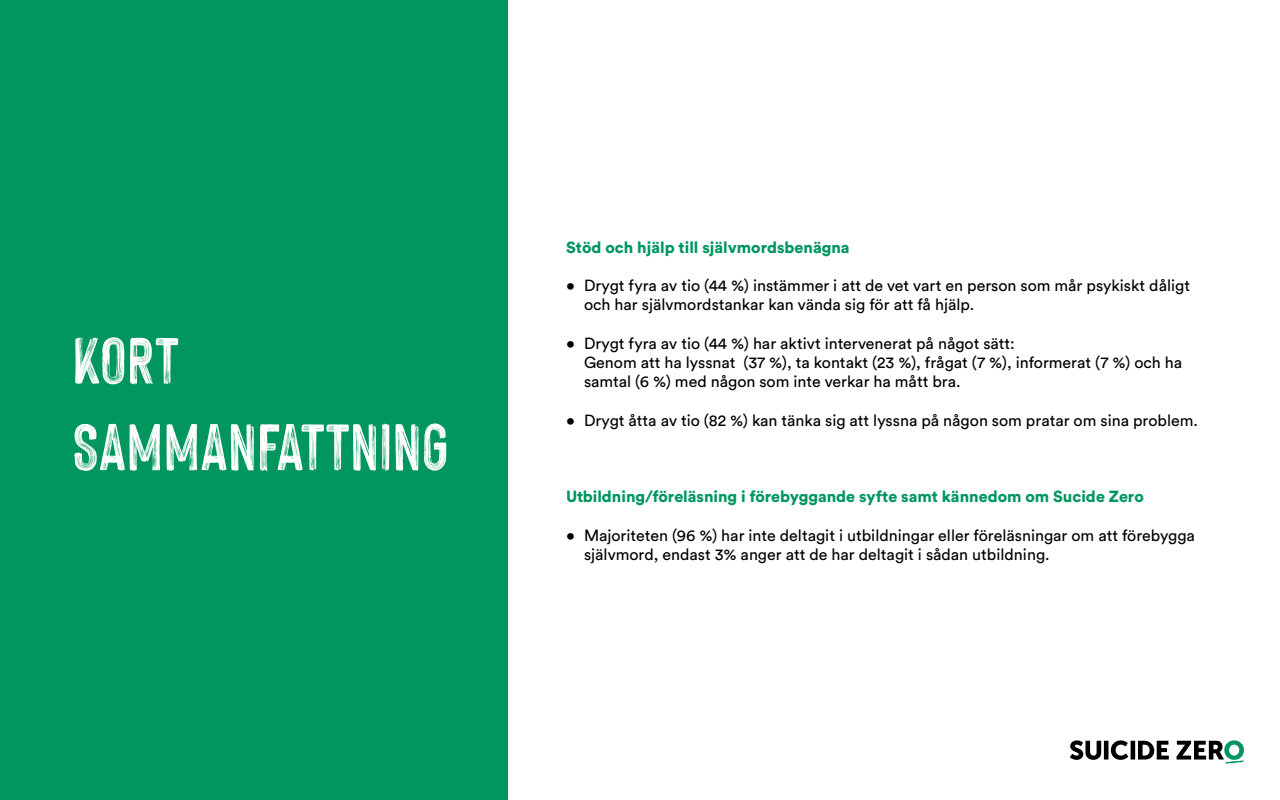
<style>
.page{position:relative;width:1280px;height:800px;background:#fff}
.page>*{position:absolute;margin:0;border:0;box-sizing:border-box;transform-origin:0 0}
.t1{font:72px/86.4px "Hackney Personal Use Only";color:#fff}
.t2{font:16px/19.2px "Circular Std";color:#000}
.t3{font:900 16px "Circular Std";color:#00965e}
</style>
<div class="page">
<svg style="left:1070px;top:740px;width:31px;height:20px"></svg>
<hr style="left:1104px;top:741px;width:4px;height:19px;background:#000">
<svg style="left:1111px;top:740px;width:17px;height:20px"></svg>
<hr style="left:1131px;top:741px;width:4px;height:19px;background:#000">
<svg style="left:1138px;top:741px;width:31px;height:19px"></svg>
<svg style="left:1177px;top:740px;width:67px;height:24px"></svg>
<div style="left:0;top:0;width:508px;height:800px;background:#00965e"></div>
<h1 class="t1" style="left:72px;top:315px;width:378px">KORT<br>SAMMANFATTNING</h1>
<p class="t3" style="left:566px;top:237px;width:285px">Stöd och hjälp till självmordsbenägna</p>
<p class="t2" style="left:584px;top:276px;width:608px;text-indent:-18px">• Drygt fyra av tio (44 %) instämmer i att de vet vart en person som mår psykiskt dåligt och har självmordstankar kan vända sig för att få hjälp.</p>
<p class="t2" style="left:584px;top:333px;width:600px;text-indent:-18px">• Drygt fyra av tio (44 %) har aktivt intervenerat på något sätt:<br>Genom att ha lyssnat (37 %), ta kontakt (23 %), frågat (7 %), informerat (7 %) och ha samtal (6 %) med någon som inte verkar ha mått bra.</p>
<p class="t2" style="left:566px;top:410px;width:633px">• Drygt åtta av tio (82 %) kan tänka sig att lyssna på någon som pratar om sina problem.</p>
<p class="t3" style="left:566px;top:486px;width:579px">Utbildning/föreläsning i förebyggande syfte samt kännedom om Sucide Zero</p>
<p class="t2" style="left:584px;top:525px;width:612px;text-indent:-18px">• Majoriteten (96 %) har inte deltagit i utbildningar eller föreläsningar om att förebygga självmord, endast 3% anger att de har deltagit i sådan utbildning.</p>
</div>
